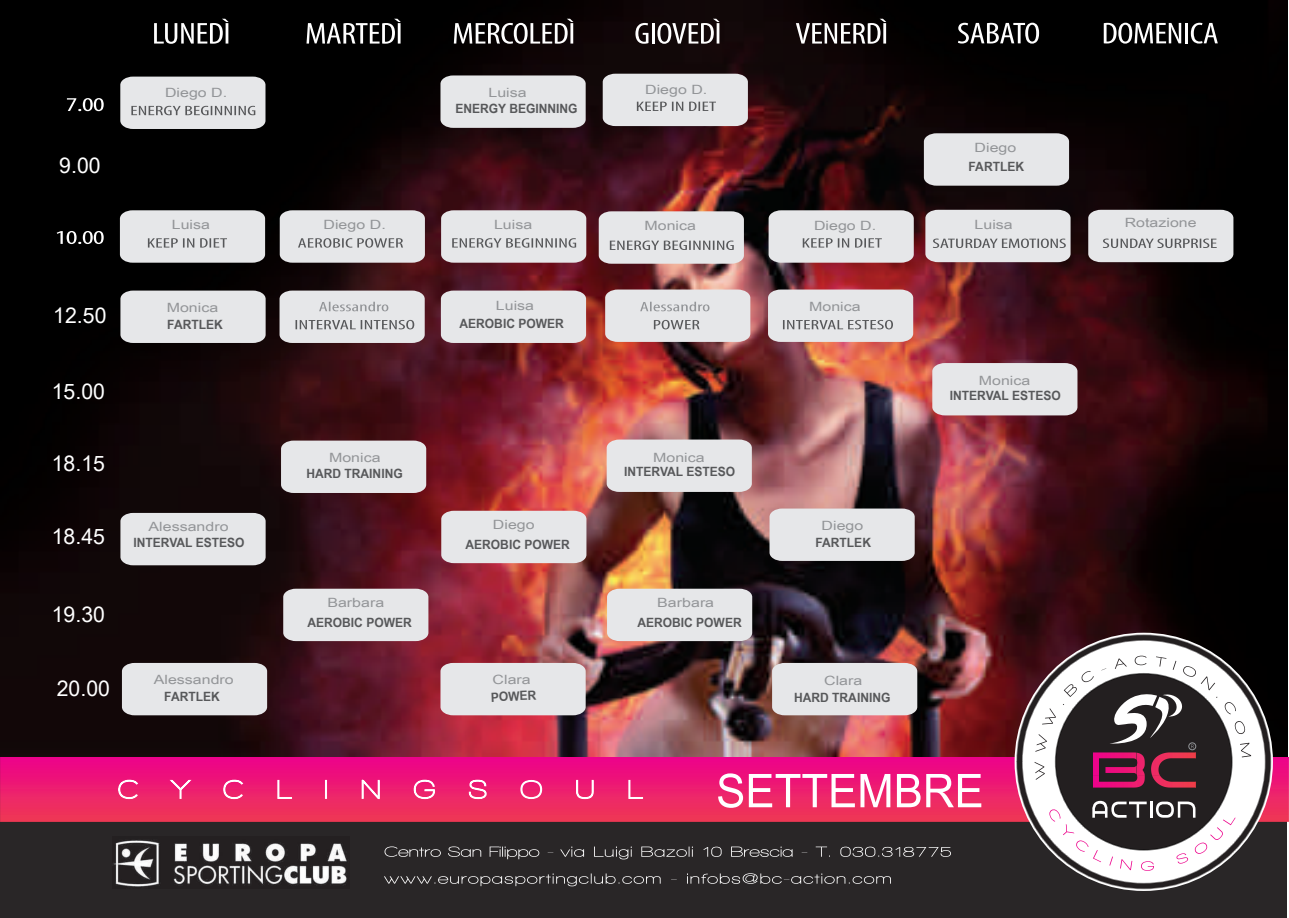
<style>
.page{position:relative;width:1289px;height:918px;background:#fff}
.page>*{position:absolute;margin:0;border:0;box-sizing:border-box;transform-origin:0 0}
.t1{font:46.5px "Arial Narrow";color:#fff;scale:1.15 1}
.t2{font:21.3px "Arial Narrow";color:#fff;scale:1.22 1}
.t3{font:700 12.75px "Arial Narrow";color:#57585a;scale:1.15 1}
.t4{font:12.75px "Arial Narrow";color:#939598;scale:1.53 1}
</style>
<div class="page">
<div style="left:0;top:0;width:1286px;height:918px;background:#292627"></div>
<img style="left:0;top:0;width:1287px;height:757px">
<div style="left:120px;top:513px;width:146px;height:52px;background:#e6e7e9"></div>
<svg style="left:120px;top:77px;width:145px;height:52px;background:#dadbdd"></svg>
<svg style="left:925px;top:210px;width:145px;height:52px;background:#dbdbdd"></svg>
<svg style="left:1088px;top:210px;width:145px;height:52px;background:#dbdcde"></svg>
<svg style="left:67px;top:98px;width:37px;height:13px"></svg>
<svg style="left:57px;top:231px;width:47px;height:13px"></svg>
<svg style="left:0;top:757px;width:1288px;height:65px;background:#ec1e6f"></svg>
<svg style="left:154px;top:19px;width:75px;height:25px;background:#545454"></svg>
<svg style="left:306px;top:19px;width:95px;height:25px;background:#545454"></svg>
<svg style="left:454px;top:19px;width:119px;height:25px;background:#565353"></svg>
<svg style="left:635px;top:23px;width:13px;height:21px"></svg>
<hr style="left:652px;top:23px;width:2px;height:21px;background:#fff">
<svg style="left:657px;top:19px;width:62px;height:25px;background:#5f5959"></svg>
<svg style="left:796px;top:19px;width:90px;height:25px;background:#5b5757"></svg>
<svg style="left:958px;top:23px;width:81px;height:21px;background:#5f5f5f"></svg>
<svg style="left:1103px;top:23px;width:78px;height:21px;background:#666"></svg>
<hr style="left:1185px;top:23px;width:2px;height:20px;background:#fff">
<svg style="left:1190px;top:23px;width:27px;height:21px"></svg>
<svg style="left:384px;top:846px;width:169px;height:13px"></svg>
<svg style="left:560px;top:846px;width:161px;height:13px"></svg>
<svg style="left:731px;top:846px;width:99px;height:11px"></svg>
<svg style="left:840px;top:847px;width:111px;height:10px"></svg>
<svg style="left:384px;top:873px;width:507px;height:13px"></svg>
<svg style="left:627px;top:779px;width:17px;height:21px"></svg>
<svg style="left:575px;top:779px;width:19px;height:21px"></svg>
<svg style="left:468px;top:779px;width:19px;height:21px"></svg>
<svg style="left:413px;top:779px;width:23px;height:21px"></svg>
<svg style="left:361px;top:777px;width:19px;height:25px"></svg>
<svg style="left:325px;top:780px;width:2px;height:19px"></svg>
<svg style="left:277px;top:779px;width:16px;height:21px"></svg>
<svg style="left:222px;top:779px;width:22px;height:21px"></svg>
<svg style="left:168px;top:779px;width:25px;height:21px"></svg>
<svg style="left:117px;top:779px;width:22px;height:21px"></svg>
<svg style="left:120px;top:288px;width:147px;height:55px;background:#d6d6d8"></svg>
<svg style="left:519px;top:779px;width:24px;height:21px"></svg>
<img style="left:113px;top:840px;width:234px;height:47px">
<div style="left:1017px;top:635px;width:253px;height:253px;background:#231f20;border-radius:50%"></div>
<div style="left:1022px;top:640px;width:243px;height:244px;background:#fff;border-radius:50%"></div>
<svg style="left:1034px;top:656px;width:217px;height:215px"></svg>
<div style="left:281px;top:441px;width:145px;height:52px;background:#e6e7e9"></div>
<div style="left:606px;top:440px;width:146px;height:52px;background:#e6e7e9"></div>
<div style="left:769px;top:509px;width:145px;height:52px;background:#e6e7e9"></div>
<div style="left:122px;top:663px;width:145px;height:52px;background:#e6e7e9"></div>
<div style="left:283px;top:589px;width:145px;height:52px;background:#e6e7e9"></div>
<div style="left:440px;top:663px;width:145px;height:52px;background:#e6e7e9"></div>
<div style="left:772px;top:663px;width:145px;height:52px;background:#e6e7e9"></div>
<div style="left:440px;top:75px;width:145px;height:53px;background:#e6e7e9"></div>
<div style="left:924px;top:133px;width:145px;height:53px;background:#e6e7e9"></div>
<div style="left:441px;top:511px;width:145px;height:52px;background:#e6e7e9"></div>
<svg style="left:120px;top:210px;width:793px;height:54px;background:#cac7c9"></svg>
<svg style="left:602px;top:74px;width:146px;height:52px;background:#dddee0"></svg>
<svg style="left:279px;top:290px;width:634px;height:53px;background:#d5cdcf"></svg>
<div style="left:932px;top:363px;width:145px;height:52px;background:#e6e7e9"></div>
<div style="left:607px;top:589px;width:145px;height:52px;background:#e6e7e9"></div>
<h2 class="t2" style="left:59px;top:153px;width:35px">9.00</h2>
<p class="t4" style="left:165px;top:85px;width:42px">Diego D.</p>
<p class="t4" style="left:645px;top:82px;width:42px">Diego D.</p>
<p class="t4" style="left:488px;top:85px;width:26px">Luisa</p>
<p class="t3" style="left:455px;top:101px;width:108px">ENERGY BEGINNING</p>
<p class="t4" style="left:172px;top:217px;width:26px">Luisa</p>
<p class="t4" style="left:323px;top:217px;width:42px">Diego D.</p>
<p class="t4" style="left:494px;top:217px;width:26px">Luisa</p>
<p class="t4" style="left:644px;top:218px;width:35px">Monica</p>
<p class="t4" style="left:814px;top:218px;width:42px">Diego D.</p>
<h2 class="t2" style="left:53px;top:303px;width:45px">12.50</h2>
<h2 class="t2" style="left:52px;top:379px;width:45px">15.00</h2>
<h2 class="t2" style="left:52px;top:451px;width:45px">18.15</h2>
<h2 class="t2" style="left:52px;top:524px;width:45px">18.45</h2>
<h2 class="t2" style="left:52px;top:602px;width:45px">19.30</h2>
<h2 class="t2" style="left:57px;top:676px;width:45px">20.00</h2>
<p class="t4" style="left:167px;top:300px;width:35px">Monica</p>
<p class="t3" style="left:167px;top:317px;width:50px">FARTLEK</p>
<p class="t4" style="left:148px;top:519px;width:54px">Alessandro</p>
<p class="t3" style="left:134px;top:535px;width:98px">INTERVAL ESTESO</p>
<p class="t4" style="left:154px;top:672px;width:54px">Alessandro</p>
<p class="t3" style="left:164px;top:689px;width:50px">FARTLEK</p>
<p class="t4" style="left:496px;top:298px;width:26px">Luisa</p>
<p class="t3" style="left:459px;top:316px;width:92px">AEROBIC POWER</p>
<p class="t4" style="left:329px;top:450px;width:35px">Monica</p>
<p class="t3" style="left:306px;top:467px;width:85px">HARD TRAINING</p>
<p class="t4" style="left:327px;top:595px;width:39px">Barbara</p>
<p class="t3" style="left:307px;top:615px;width:92px">AEROBIC POWER</p>
<p class="t4" style="left:493px;top:517px;width:29px">Diego</p>
<p class="t3" style="left:465px;top:537px;width:92px">AEROBIC POWER</p>
<p class="t4" style="left:492px;top:672px;width:26px">Clara</p>
<p class="t3" style="left:491px;top:690px;width:41px;rotate:-2deg">POWER</p>
<p class="t4" style="left:809px;top:299px;width:35px">Monica</p>
<p class="t4" style="left:653px;top:450px;width:35px">Monica</p>
<p class="t3" style="left:624px;top:464px;width:98px">INTERVAL ESTESO</p>
<p class="t4" style="left:657px;top:595px;width:39px">Barbara</p>
<p class="t3" style="left:637px;top:615px;width:92px">AEROBIC POWER</p>
<p class="t4" style="left:821px;top:518px;width:29px">Diego</p>
<p class="t3" style="left:815px;top:535px;width:50px">FARTLEK</p>
<p class="t4" style="left:824px;top:673px;width:26px">Clara</p>
<p class="t3" style="left:794px;top:690px;width:85px">HARD TRAINING</p>
<p class="t4" style="left:974px;top:140px;width:29px">Diego</p>
<p class="t3" style="left:968px;top:159px;width:50px">FARTLEK</p>
<p class="t4" style="left:974px;top:217px;width:26px">Luisa</p>
<p class="t4" style="left:1124px;top:215px;width:49px">Rotazione</p>
<p class="t4" style="left:978px;top:373px;width:35px">Monica</p>
<p class="t3" style="left:950px;top:388px;width:98px">INTERVAL ESTESO</p>
<h1 class="t1" style="left:716px;top:764px;width:234px">SETTEMBRE</h1>
</div>
